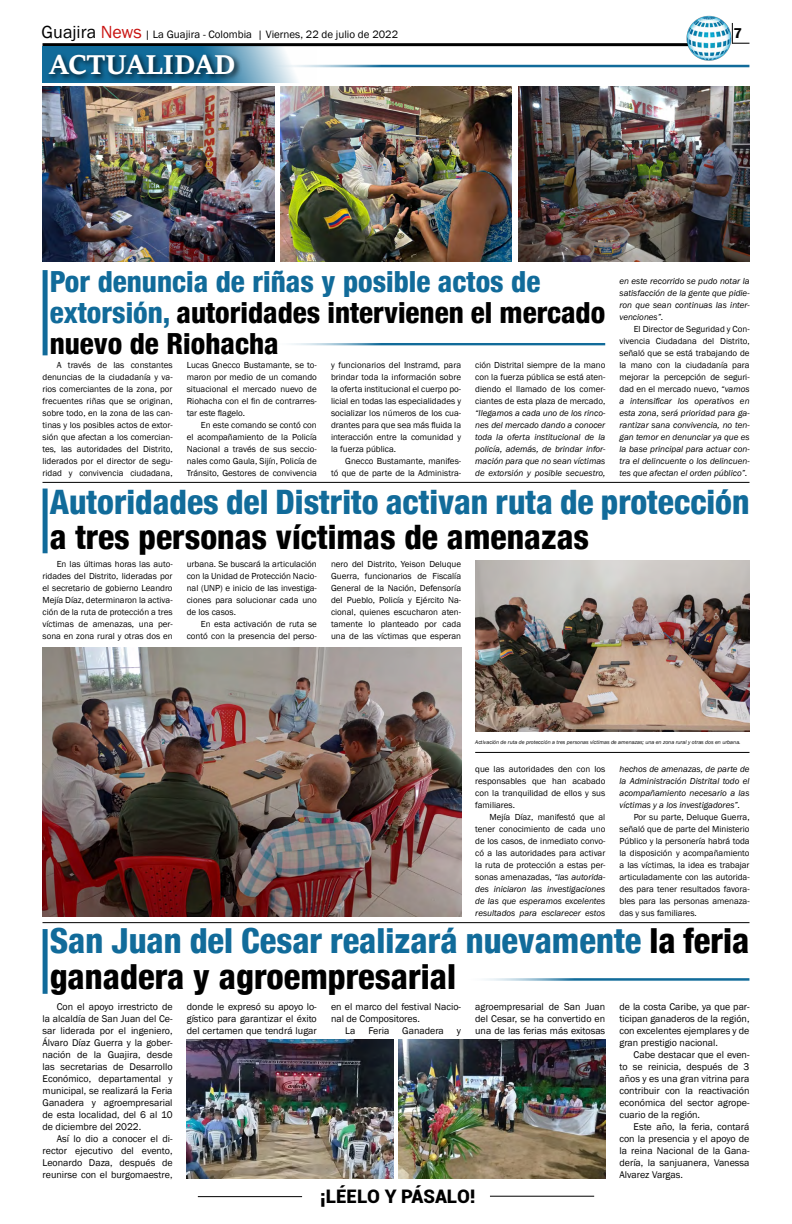
<style>
.page{position:relative;width:792px;height:1224px;background:#fff}
.page>*{position:absolute;margin:0;border:0;box-sizing:border-box;transform-origin:0 0}
.t1{font:800 condensed 34.6px/36.2px "Helvetica 87";color:#116b9a}
.t2{font:800 condensed 33.7px "Helvetica 87";color:#116b9a}
.t3{font:800 condensed 33.7px "Helvetica 87";color:#000}
.t4{font:700 30px "Sitka Subheading";color:#fff}
.t5{font:800 condensed 29.1px/30.8px "Helvetica 87";color:#000}
.t6{font:900 18.7px "Roboto";color:#000}
.t7{font:600 14.7px "Franklin Gothic";color:#000}
.t8{font:11px "Franklin Gothic";color:#000}
.t9{font:10px/12px "Franklin Gothic";color:#000;text-align:justify}
.t10{font:9px/12px "Franklin Gothic";color:#000;text-align:justify}
.t11{font:italic 9px/12px "Franklin Gothic";color:#000;text-align:justify}
.t12{font:italic 5.6px "Franklin Gothic";color:#000}
.s1{font-size:18px}
.s2{font-size:18px;color:#c91311}
.s3{color:#116b9a}
.s4{font-style:normal}
.s5{color:#000}
.s6{font-style:italic}
</style>
<div class="page">
<hr style="left:198px;top:1196px;width:104px;height:1px;background:#000">
<hr style="left:490px;top:1196px;width:104px;height:1px;background:#000">
<hr style="left:43px;top:43px;width:652px;height:3px;background:#000">
<img style="left:685px;top:15px;width:47px;height:46px">
<svg style="left:732px;top:23px;width:17px;height:21px"></svg>
<svg style="left:43px;top:46px;width:274px;height:37px"></svg>
<div style="left:46px;top:52px;width:196px;height:30px;background:#000;opacity:.75"></div>
<hr style="left:268px;top:65px;width:481px;height:3px;background:#116b9a">
<hr style="left:268px;top:343px;width:337px;height:3px;background:#116b9a">
<hr style="left:461px;top:978px;width:288px;height:3px;background:#116b9a">
<div style="left:43px;top:270px;width:5px;height:85px;background:#116b9a"></div>
<hr style="left:42px;top:922px;width:708px;height:1px;background:#000">
<hr style="left:42px;top:482px;width:708px;height:1px;background:#000">
<div style="left:43px;top:929px;width:5px;height:65px;background:#116b9a"></div>
<div style="left:43px;top:489px;width:5px;height:64px;background:#116b9a"></div>
<img style="left:187px;top:1040px;width:207px;height:138px">
<img style="left:398px;top:1040px;width:207px;height:138px">
<img style="left:43px;top:87px;width:231px;height:174px">
<img style="left:280px;top:87px;width:232px;height:174px">
<img style="left:518px;top:87px;width:232px;height:174px">
<img style="left:42px;top:648px;width:419px;height:269px">
<img style="left:475px;top:561px;width:274px;height:171px">
<hr style="left:475px;top:752px;width:275px;height:1px;background:#000">
<p class="t8" style="left:42px;top:28px;width:358px"><span class="s1">Guajira</span> <span class="s2">News</span> | La Guajira - Colombia | Viernes, 22 de julio de 2022</p>
<h3 class="t7" style="left:733px;top:24px;width:10px">7</h3>
<h3 class="t4" style="left:49px;top:42px;width:187px">ACTUALIDAD</h3>
<h3 class="t5" style="left:50px;top:266px;width:557px"><span class="s3">Por denuncia de riñas y posible actos de extorsión,</span> autoridades intervienen el mercado nuevo de Riohacha</h3>
<p class="t10" style="left:43px;top:359px;width:132px;text-indent:14px">A través de las constantes denuncias de la ciudadanía y va&shy;rios comerciantes de la zona, por frecuentes riñas que se originan, sobre todo, en la zona de las can&shy;tinas y los posibles actos de extor&shy;sión que afectan a los comercian&shy;tes, las autoridades del Distrito, liderados por el director de segu&shy;ridad y convivencia ciudadana,</p>
<p class="t10" style="left:187px;top:359px;width:132px">Lucas Gnecco Bustamante, se to&shy;maron por medio de un comando situacional el mercado nuevo de Riohacha con el fin de contrarres&shy;tar este flagelo.</p>
<p class="t10" style="left:187px;top:419px;width:132px;text-indent:14px">En este comando se contó con el acompañamiento de la Policía Nacional a través de sus seccio&shy;nales como Gaula, Sijín, Policía de Tránsito, Gestores de convivencia</p>
<p class="t10" style="left:331px;top:359px;width:132px">y funcionarios del Instramd, para brindar toda la información sobre la oferta institucional el cuerpo po&shy;licial en todas las especialidades y socializar los números de los cua&shy;drantes para que sea más fluida la interacción entre la comunidad y la fuerza pública.</p>
<p class="t10" style="left:331px;top:455px;width:132px;text-align:right">Gnecco Bustamante, manifes-<br>tó que de parte de la Administra-</p>
<p class="t10" style="left:475px;top:359px;width:132px">ción Distrital siempre de la mano con la fuerza pública se está aten&shy;diendo el llamado de los comer&shy;ciantes de esta plaza de mercado,</p>
<p class="t11" style="left:475px;top:407px;width:132px">“llegamos a cada uno de los rinco&shy;nes del mercado dando a conocer toda la oferta institucional de la policía, además, de brindar infor&shy;mación para que no sean víctimas de extorsión y posible secuestro,</p>
<p class="t11" style="left:620px;top:275px;width:132px">en este recorrido se pudo notar la satisfacción de la gente que pidie&shy;ron que sean continuas las inter&shy;venciones”.</p>
<p class="t11" style="left:620px;top:323px;width:132px;text-indent:14px"><span class="s4">El Director de Seguridad y Con&shy;vivencia Ciudadana del Distrito, señaló que se está trabajando de la mano con la ciudadanía para mejorar la percepción de seguri&shy;dad en el mercado nuevo,</span> “vamos a intensificar los operativos en esta zona, será prioridad para ga&shy;rantizar sana convivencia, no ten&shy;gan temor en denunciar ya que es la base principal para actuar con&shy;tra el delincuente o los delincuen&shy;tes que afectan el orden público”.</p>
<h2 class="t2" style="left:50px;top:481px;width:701px">Autoridades del Distrito activan ruta de protección</h2>
<h2 class="t3" style="left:50px;top:516px;width:541px">a tres personas víctimas de amenazas</h2>
<p class="t10" style="left:43px;top:558px;width:132px;text-indent:14px">En las últimas horas las auto&shy;ridades del Distrito, lideradas por el secretario de gobierno Leandro Mejía Díaz, determinaron la activa&shy;ción de la ruta de protección a tres víctimas de amenazas, una per&shy;sona en zona rural y otras dos en</p>
<p class="t10" style="left:187px;top:558px;width:132px">urbana. Se buscará la articulación con la Unidad de Protección Nacio&shy;nal (UNP) e inicio de las investiga&shy;ciones para solucionar cada uno de los casos.</p>
<p class="t10" style="left:187px;top:618px;width:132px;text-align:right">En esta activación de ruta se contó con la presencia del perso-</p>
<p class="t10" style="left:331px;top:558px;width:132px">nero del Distrito, Yeison Deluque Guerra, funcionarios de Fiscalía General de la Nación, Defensoría del Pueblo, Policía y Ejército Na&shy;cional, quienes escucharon aten&shy;tamente lo planteado por cada una de las víctimas que esperan</p>
<p class="t12" style="left:475px;top:738px;width:267px">Activación de ruta de protección a tres personas víctimas de amenazas; una en zona rural y otras dos en urbana.</p>
<p class="t11" style="left:620px;top:763px;width:132px">hechos de amenazas, de parte de la Administración Distrital todo el acompañamiento necesario a las víctimas y a los investigadores”.</p>
<p class="t10" style="left:620px;top:811px;width:132px;text-indent:14px">Por su parte, Deluque Guerra, señaló que de parte del Ministerio Público y la personería habrá toda la disposición y acompañamiento a las víctimas, la idea es trabajar articuladamente con las autorida&shy;des para tener resultados favora&shy;bles para las personas amenaza&shy;das y sus familiares.</p>
<h1 class="t1" style="left:50px;top:922px;width:701px">San Juan del Cesar realizará nuevamente <span class="s5">la feria ganadera y agroempresarial</span></h1>
<p class="t10" style="left:475px;top:763px;width:132px">que las autoridades den con los responsables que han acabado con la tranquilidad de ellos y sus familiares.</p>
<p class="t10" style="left:475px;top:811px;width:132px;text-indent:14px">Mejía Díaz, manifestó que al tener conocimiento de cada uno de los casos, de inmediato convo&shy;có a las autoridades para activar la ruta de protección a estas per&shy;sonas amenazadas, <span class="s6">“las autorida&shy;des iniciaron las investigaciones de las que esperamos excelentes resultados para esclarecer estos</span></p>
<p class="t9" style="left:43px;top:1000px;width:132px;text-indent:14px">Con el apoyo irrestricto de la alcaldía de San Juan del Ce&shy;sar liderada por el ingeniero, Álvaro Díaz Guerra y la gober&shy;nación de la Guajira, desde las secretarias de Desarrollo Económico, departamental y municipal, se realizará la Feria Ganadera y agroempresarial de esta localidad, del 6 al 10 de diciembre del 2022.</p>
<p class="t9" style="left:43px;top:1132px;width:132px;text-indent:14px">Así lo dio a conocer el di&shy;rector ejecutivo del evento, Leonardo Daza, después de reunirse con el burgomaestre,</p>
<p class="t9" style="left:187px;top:1000px;width:132px">donde le expresó su apoyo lo&shy;gístico para garantizar el éxito del certamen que tendrá lugar</p>
<p class="t9" style="left:331px;top:1000px;width:132px">en el marco del festival Nacio-</p>
<p class="t9" style="left:331px;top:1012px;width:90px">nal de Compositores.</p>
<p class="t9" style="left:345px;top:1024px;width:12px">La</p>
<p class="t9" style="left:368px;top:1024px;width:22px">Feria</p>
<p class="t9" style="left:402px;top:1024px;width:43px">Ganadera</p>
<p class="t9" style="left:457px;top:1024px;width:6px">y</p>
<p class="t9" style="left:475px;top:1000px;width:132px">agroempresarial de San Juan del Cesar, se ha convertido en una de las ferias más exitosas</p>
<p class="t9" style="left:619px;top:1000px;width:132px">de la costa Caribe, ya que par&shy;ticipan ganaderos de la región, con excelentes ejemplares y de gran prestigio nacional.</p>
<p class="t9" style="left:619px;top:1048px;width:132px;text-indent:14px">Cabe destacar que el even&shy;to se reinicia, después de 3 años y es una gran vitrina para contribuir con la reactivación económica del sector agrope&shy;cuario de la región.</p>
<p class="t9" style="left:619px;top:1120px;width:132px;text-indent:14px">Este año, la feria, contará con la presencia y el apoyo de la reina Nacional de la Gana&shy;dería, la sanjuanera, Vanessa Alvarez Vargas.</p>
<h3 class="t6" style="left:320px;top:1183px;width:157px">¡LÉELO Y PÁSALO!</h3>
</div>
